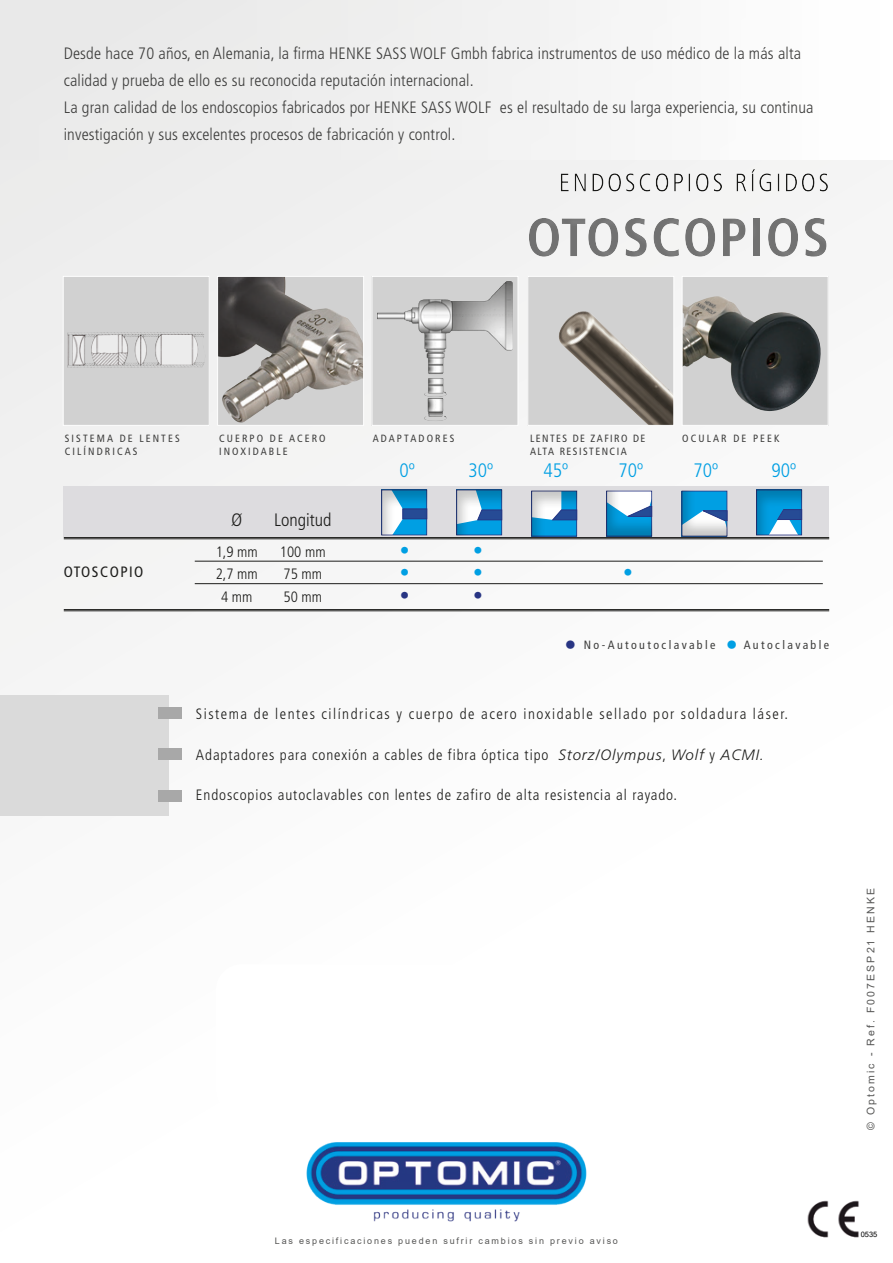
<style>
.page{position:relative;width:893px;height:1263px;background:#fff}
.page>*{position:absolute;margin:0;border:0;box-sizing:border-box;transform-origin:0 0}
.t1{font:700 condensed 54px "Frutiger LT Std";letter-spacing:.03em;color:#7c7c7c}
.t2{font:300 condensed 24px "Frutiger LT Std";color:#283583}
.t3{font:300 condensed 24px "Frutiger LT Std";color:#009fe3}
.t4{font:300 condensed 19.5px "Frutiger LT Std";color:#009fe3}
.t5{font:300 condensed 19.5px "Frutiger LT Std";color:#283583}
.t6{font:300 condensed 18px "Frutiger LT Std";color:#1d1d1b}
.t7{font:300 condensed 16.5px/27px "Frutiger LT Std";letter-spacing:.01em;color:#3d3d3c}
.t8{font:300 condensed 15px "Frutiger LT Std";letter-spacing:.06em;color:#1d1d1b}
.t9{font:300 condensed 15px "Frutiger LT Std";letter-spacing:.1em;color:#1d1d1b}
.t10{font:condensed 15px "Frutiger LT Std";letter-spacing:.1em;color:#1d1d1b}
.t11{font:condensed 12px "Frutiger LT Std";letter-spacing:.2em;color:#3d3d3c}
.t12{font:condensed 10.5px/12.6px "Frutiger LT Std";letter-spacing:.2em;color:#3d3d3c}
.t13{font:condensed 10.5px/12.6px "Frutiger LT Std";letter-spacing:.14em;color:#3d3d3c}
.t14{font:10.5px "Arial";letter-spacing:.2em;color:#575756}
.t15{font:9px "Arial";letter-spacing:.2em;color:#575756}
.t16{font:7.5px "Arial";color:#020203}
.s1{font-style:italic;font-stretch:normal}
</style>
<div class="page">
<div style="left:0;top:0;width:893px;height:1263px;background:linear-gradient(to right,#f7f7f7,#fefefe)"></div>
<div style="left:102px;top:167px;width:783px;height:117px;background:#f1f1f1"></div>
<div style="left:216px;top:964px;width:461px;height:151px;background:#fff;border-radius:26px"></div>
<hr style="left:64px;top:537px;width:765px;height:1px;background:#1d1d1b">
<hr style="left:64px;top:538px;width:765px;height:1px;background:#1d1d1b">
<hr style="left:64px;top:609px;width:765px;height:1px;background:#1d1d1b">
<hr style="left:64px;top:610px;width:765px;height:1px;background:#1d1d1b">
<div style="left:64px;top:486px;width:765px;height:51px;background:#dddcdf"></div>
<hr style="left:195px;top:561px;width:628px;height:1px;background:#1d1d1b">
<hr style="left:195px;top:583px;width:628px;height:1px;background:#1d1d1b">
<div style="left:679px;top:490px;width:49px;height:46px;background:#1d1d1b;opacity:.25"></div>
<div style="left:380px;top:489px;width:50px;height:47px;background:#1d1d1b;opacity:.25"></div>
<div style="left:529px;top:489px;width:49px;height:48px;background:#1d1d1b;opacity:.25"></div>
<div style="left:604px;top:490px;width:48px;height:47px;background:#1d1d1b;opacity:.25"></div>
<div style="left:754px;top:489px;width:48px;height:47px;background:#1d1d1b;opacity:.25"></div>
<div style="left:454px;top:489px;width:49px;height:47px;background:#1d1d1b;opacity:.25"></div>
<div style="left:0;top:695px;width:169px;height:120px;background:#dadada"></div>
<div style="left:158px;top:748px;width:24px;height:12px;background:#a8a8a8"></div>
<div style="left:158px;top:707px;width:24px;height:12px;background:#a8a8a8"></div>
<div style="left:158px;top:790px;width:24px;height:11px;background:#a8a8a8"></div>
<div style="left:63px;top:276px;width:146px;height:149px;background:#d1d1d1"></div>
<img style="left:67px;top:332px;width:138px;height:35px">
<div style="left:63px;top:276px;width:147px;height:150px;border:1px solid #fff"></div>
<img style="left:219px;top:278px;width:143px;height:146px">
<div style="left:217px;top:276px;width:147px;height:150px;border:1px solid #fff"></div>
<div style="left:372px;top:276px;width:146px;height:149px;background:#d1d1d1"></div>
<img style="left:377px;top:281px;width:136px;height:116px">
<div style="left:371px;top:276px;width:147px;height:150px;border:1px solid #fff"></div>
<div style="left:528px;top:276px;width:146px;height:149px;background:#d1d1d1"></div>
<img style="left:558px;top:311px;width:114px;height:113px">
<div style="left:527px;top:276px;width:147px;height:150px;border:1px solid #fff"></div>
<div style="left:682px;top:276px;width:146px;height:149px;background:#d1d1d1"></div>
<img style="left:684px;top:296px;width:137px;height:115px">
<div style="left:682px;top:276px;width:147px;height:150px;border:1px solid #fff"></div>
<div style="left:0;top:0;width:893px;height:160px;background:linear-gradient(to right,#e7e7e6,#fdfdfd)"></div>
<img style="left:805px;top:1196px;width:56px;height:48px">
<img style="left:301px;top:1133px;width:291px;height:88px">
<p class="t7" style="left:64px;top:40px;width:739px">Desde hace 70 años, en Alemania, la firma HENKE SASS WOLF Gmbh fabrica instrumentos de uso médico de la más alta calidad y prueba de ello es su reconocida reputación internacional.</p>
<p class="t7" style="left:64px;top:94px;width:751px">La gran calidad de los endoscopios fabricados por HENKE SASS WOLF es el resultado de su larga experiencia, su continua investigación y sus excelentes procesos de fabricación y control.</p>
<h1 class="t1" style="left:526px;top:205px;width:304px">OTOSCOPIOS</h1>
<p class="t12" style="left:65px;top:432px;width:116px">SISTEMA DE LENTES<br>CILÍNDRICAS</p>
<p class="t13" style="left:530px;top:432px;width:117px">LENTES DE ZAFIRO DE<br>ALTA RESISTENCIA</p>
<p class="t12" style="left:219px;top:432px;width:108px">CUERPO DE ACERO</p>
<p class="t12" style="left:373px;top:432px;width:83px">ADAPTADORES</p>
<p class="t12" style="left:682px;top:432px;width:99px">OCULAR DE PEEK</p>
<p class="t12" style="left:219px;top:445px;width:70px">INOXIDABLE</p>
<p class="t10" style="left:64px;top:563px;width:81px">OTOSCOPIO</p>
<p class="t6" style="left:231px;top:509px;width:12px">Ø</p>
<p class="t6" style="left:274px;top:509px;width:59px">Longitud</p>
<p class="t8" style="left:216px;top:543px;width:44px">1,9 mm</p>
<p class="t8" style="left:280px;top:543px;width:47px">100 mm</p>
<p class="t8" style="left:216px;top:565px;width:44px">2,7 mm</p>
<p class="t8" style="left:283px;top:565px;width:40px">75 mm</p>
<p class="t8" style="left:221px;top:588px;width:33px">4 mm</p>
<p class="t8" style="left:283px;top:588px;width:40px">50 mm</p>
<p class="t4" style="left:400px;top:459px;width:17px">0º</p>
<p class="t4" style="left:468px;top:459px;width:26px">30º</p>
<p class="t4" style="left:543px;top:459px;width:26px">45º</p>
<p class="t4" style="left:618px;top:459px;width:26px">70º</p>
<p class="t4" style="left:693px;top:459px;width:26px">70º</p>
<p class="t4" style="left:771px;top:459px;width:26px">90º</p>
<p class="t4" style="left:400px;top:539px;width:11px">•</p>
<p class="t4" style="left:473px;top:539px;width:11px">•</p>
<p class="t4" style="left:400px;top:562px;width:11px">•</p>
<p class="t4" style="left:473px;top:562px;width:11px">•</p>
<p class="t4" style="left:623px;top:562px;width:11px">•</p>
<p class="t5" style="left:400px;top:584px;width:11px">•</p>
<p class="t5" style="left:473px;top:584px;width:11px">•</p>
<p class="t11" style="left:584px;top:638px;width:133px">No-Autoutoclavable</p>
<p class="t11" style="left:744px;top:638px;width:87px">Autoclavable</p>
<p class="t2" style="left:564px;top:631px;width:13px">•</p>
<p class="t3" style="left:726px;top:631px;width:13px">•</p>
<p class="t9" style="left:196px;top:706px;width:594px">Sistema de lentes cilíndricas y cuerpo de acero inoxidable sellado por soldadura láser.</p>
<p class="t8" style="left:196px;top:746px;width:570px">Adaptadores para conexión a cables de fibra óptica tipo <span class="s1">Storz/Olympus</span>, <span class="s1">Wolf</span> y <span class="s1">ACMI.</span></p>
<p class="t8" style="left:196px;top:787px;width:483px">Endoscopios autoclavables con lentes de zafiro de alta resistencia al rayado.</p>
<p class="t14" style="left:863px;top:1130px;width:244px;rotate:-90deg">© Optomic - Ref. F007ESP21 HENKE</p>
<p class="t15" style="left:275px;top:1235px;width:344px">Las especificaciones pueden sufrir cambios sin previo aviso</p>
<p class="t16" style="left:861px;top:1229px;width:18px">0535</p>
</div>
